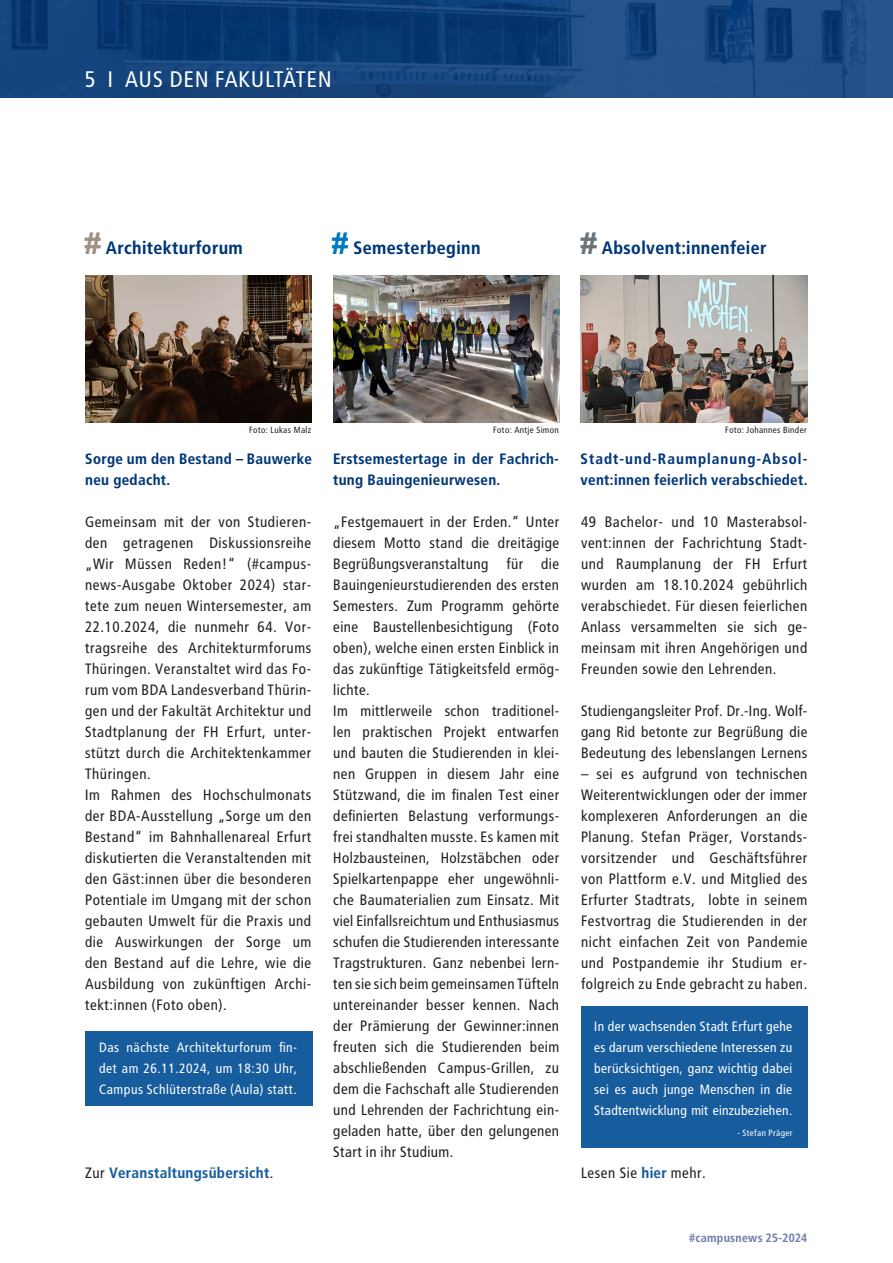
<style>
.page{position:relative;width:893px;height:1263px;background:#fff}
.page>*{position:absolute;margin:0;border:0;box-sizing:border-box;transform-origin:0 0}
.t1{font:22.5px "Transit OT";letter-spacing:.01em;color:#fff}
.t2{font:700 18px "Transit OT";color:#013778}
.t3{font:15px/21px "Transit OT";color:#231f20;text-align:justify}
.t4{font:700 15px/21px "Transit OT";color:#013778}
.t5{font:700 15px "Transit OT";color:#175d9e}
.t6{font:13.5px/21px "Transit OT";letter-spacing:-.005em;color:#fff;text-align:justify}
.t7{font:700 12px "Transit OT";color:#707fad}
.t8{font:9px "Transit OT";color:#231f20}
.t9{font:9px "Transit OT";color:#fff}
.s1{color:#231f20}
.s2{font-family:"Arial";font-size:30px;color:#9d9087}
.s3{font-family:"Arial";font-size:30px;color:#0078c0}
.s4{font-family:"Arial";font-size:30px;color:#697379}
.s5{font-weight:400;color:#231f20}
.s6{font-weight:700;color:#175d9e}
</style>
<div class="page">
<svg style="left:0;top:0;width:893px;height:98px;background:#14437b"></svg>
<img style="left:85px;top:275px;width:227px;height:147px">
<img style="left:581px;top:275px;width:227px;height:147px">
<img style="left:333px;top:275px;width:227px;height:147px">
<div style="left:85px;top:1031px;width:228px;height:75px;background:#175d9e"></div>
<div style="left:581px;top:1006px;width:227px;height:142px;background:#175d9e"></div>
<p class="t1" style="left:20px;top:67px;width:314px"><span class="s1">SIT, TE</span> 5 I AUS DEN FAKULTÄTEN</p>
<p class="t2" style="left:84px;top:238px;width:160px"><span class="s2">#</span> Architekturforum</p>
<p class="t2" style="left:332px;top:238px;width:150px"><span class="s3">#</span> Semesterbeginn</p>
<p class="t2" style="left:580px;top:238px;width:188px"><span class="s4">#</span> Absolvent:innenfeier</p>
<p class="t8" style="left:249px;top:424px;width:64px">Foto: Lukas Malz</p>
<p class="t8" style="left:493px;top:424px;width:67px">Foto: Antje Simon</p>
<p class="t8" style="left:725px;top:424px;width:83px">Foto: Johannes Binder</p>
<p class="t4" style="left:85px;top:449px;width:229px">Sorge um den Bestand – Bauwerke neu gedacht.</p>
<p class="t3" style="left:85px;top:512px;width:228px">Gemeinsam mit der von Studieren&shy;den getragenen Diskussionsreihe „Wir Müssen Reden!“ (#campus&shy;news-Ausgabe Oktober 2024) star&shy;tete zum neuen Wintersemester, am 22.10.2024, die nunmehr 64. Vor&shy;tragsreihe des Architekturmforums Thüringen. Veranstaltet wird das Fo&shy;rum vom BDA Landesverband Thürin&shy;gen und der Fakultät Architektur und Stadtplanung der FH Erfurt, unter&shy;stützt durch die Architektenkammer Thüringen.</p>
<p class="t3" style="left:85px;top:785px;width:228px">Im Rahmen des Hochschulmonats der BDA-Ausstellung „Sorge um den Bestand“ im Bahnhallenareal Erfurt diskutierten die Veranstaltenden mit den Gäst:innen über die besonderen Potentiale im Umgang mit der schon gebauten Umwelt für die Praxis und die Auswirkungen der Sorge um den Bestand auf die Lehre, wie die Ausbildung von zukünftigen Archi&shy;tekt:innen (Foto oben).</p>
<p class="t6" style="left:99px;top:1037px;width:200px">Das nächste Architekturforum fin&shy;det am 26.11.2024, um 18:30 Uhr, Campus Schlüterstraße (Aula) statt.</p>
<p class="t4" style="left:333px;top:449px;width:228px">Erstsemestertage in der Fachrich&shy;tung Bauingenieurwesen.</p>
<p class="t3" style="left:333px;top:512px;width:228px">„Festgemauert in der Erden.“ Unter diesem Motto stand die dreitägige Begrüßungsveranstaltung für die Bauingenieurstudierenden des ersten Semesters. Zum Programm gehörte eine Baustellenbesichtigung (Foto oben), welche einen ersten Einblick in das zukünftige Tätigkeitsfeld ermög&shy;lichte.</p>
<p class="t3" style="left:333px;top:701px;width:228px">Im mittlerweile schon traditionel&shy;len praktischen Projekt entwarfen und bauten die Studierenden in klei&shy;nen Gruppen in diesem Jahr eine Stützwand, die im finalen Test einer definierten Belastung verformungs&shy;frei standhalten musste. Es kamen mit Holzbausteinen, Holzstäbchen oder Spielkartenpappe eher ungewöhnli&shy;che Baumaterialien zum Einsatz. Mit viel Einfallsreichtum und Enthusiasmus schufen die Studierenden interessante Tragstrukturen. Ganz nebenbei lern&shy;ten sie sich beim gemeinsamen Tüfteln untereinander besser kennen. Nach der Prämierung der Gewinner:innen freuten sich die Studierenden beim abschließenden Campus-Grillen, zu dem die Fachschaft alle Studierenden und Lehrenden der Fachrichtung ein&shy;geladen hatte, über den gelungenen Start in ihr Studium.</p>
<p class="t4" style="left:580px;top:449px;width:229px">Stadt-und-Raumplanung-Absol&shy;vent:innen feierlich verabschiedet.</p>
<p class="t3" style="left:581px;top:512px;width:228px">49 Bachelor- und 10 Masterabsol&shy;vent:innen der Fachrichtung Stadt&shy;und Raumplanung der FH Erfurt wurden am 18.10.2024 gebührlich verabschiedet. Für diesen feierlichen Anlass versammelten sie sich ge&shy;meinsam mit ihren Angehörigen und Freunden sowie den Lehrenden.</p>
<p class="t3" style="left:581px;top:701px;width:228px">Studiengangsleiter Prof. Dr.-Ing. Wolf&shy;gang Rid betonte zur Begrüßung die Bedeutung des lebenslangen Lernens</p>
<p class="t3" style="left:581px;top:764px;width:228px">– sei es aufgrund von technischen Weiterentwicklungen oder der immer komplexeren Anforderungen an die Planung. Stefan Präger, Vorstands&shy;vorsitzender und Geschäftsführer von Plattform e.V. und Mitglied des Erfurter Stadtrats, lobte in seinem Festvortrag die Studierenden in der nicht einfachen Zeit von Pandemie und Postpandemie ihr Studium er&shy;folgreich zu Ende gebracht zu haben.</p>
<p class="t6" style="left:594px;top:1016px;width:200px">In der wachsenden Stadt Erfurt gehe es darum verschiedene Interessen zu berücksichtigen, ganz wichtig dabei sei es auch junge Menschen in die Stadtentwicklung mit einzubeziehen.</p>
<p class="t9" style="left:737px;top:1128px;width:57px">- Stefan Präger</p>
<p class="t5" style="left:85px;top:1164px;width:190px"><span class="s5">Zur</span> Veranstaltungsübersicht<span class="s5">.</span></p>
<p class="t3" style="left:581px;top:1163px;width:127px">Lesen Sie <span class="s6">hier</span> mehr.</p>
<p class="t7" style="left:689px;top:1230px;width:120px">#campusnews 25-2024</p>
</div>
